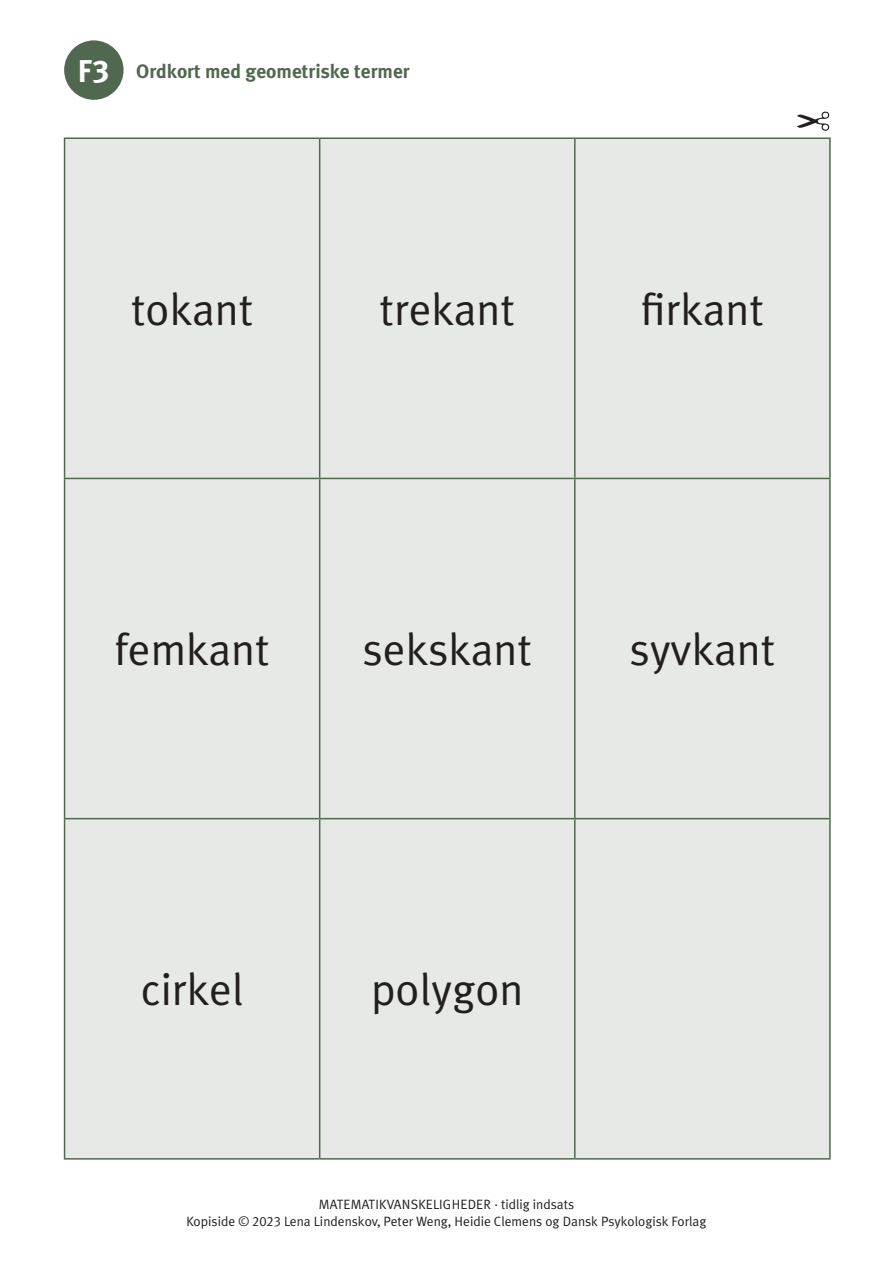
<style>
.page{position:relative;width:893px;height:1263px;background:#fff}
.page>*{position:absolute;margin:0;border:0;box-sizing:border-box;transform-origin:0 0}
.t1{font:45px "Meta Plus Lining";color:#231f20}
.t2{font:700 31.5px "Meta Plus Lining";color:#fff}
.t3{font:700 19.5px "Meta Plus Lining";color:#506850}
.t4{font:13.5px/16.5px "Meta Plus Lining";color:#231f20;text-align:center}
</style>
<div class="page">
<div style="left:65px;top:139px;width:764px;height:1019px;background:#e6e9e5"></div>
<hr style="left:64px;top:137px;width:256px;height:2px;background:#506850">
<hr style="left:64px;top:139px;width:1px;height:339px;background:#506850">
<hr style="left:320px;top:137px;width:255px;height:2px;background:#506850">
<hr style="left:319px;top:139px;width:1px;height:339px;background:#506850">
<hr style="left:575px;top:137px;width:256px;height:2px;background:#506850">
<hr style="left:574px;top:139px;width:2px;height:339px;background:#506850">
<hr style="left:829px;top:139px;width:2px;height:339px;background:#506850">
<hr style="left:64px;top:478px;width:256px;height:1px;background:#506850">
<hr style="left:64px;top:479px;width:1px;height:339px;background:#506850">
<hr style="left:320px;top:478px;width:255px;height:1px;background:#506850">
<hr style="left:319px;top:479px;width:1px;height:339px;background:#506850">
<hr style="left:575px;top:478px;width:256px;height:1px;background:#506850">
<hr style="left:574px;top:479px;width:2px;height:339px;background:#506850">
<hr style="left:829px;top:479px;width:2px;height:339px;background:#506850">
<hr style="left:64px;top:818px;width:256px;height:1px;background:#506850">
<hr style="left:64px;top:819px;width:1px;height:339px;background:#506850">
<hr style="left:320px;top:818px;width:255px;height:1px;background:#506850">
<hr style="left:319px;top:819px;width:1px;height:339px;background:#506850">
<hr style="left:575px;top:818px;width:256px;height:1px;background:#506850">
<hr style="left:574px;top:819px;width:2px;height:339px;background:#506850">
<hr style="left:829px;top:819px;width:2px;height:339px;background:#506850">
<hr style="left:64px;top:1158px;width:256px;height:1px;background:#506850">
<hr style="left:320px;top:1158px;width:255px;height:1px;background:#506850">
<hr style="left:575px;top:1158px;width:256px;height:1px;background:#506850">
<div style="left:64px;top:40px;width:60px;height:60px;background:#506850;border-radius:50%"></div>
<svg style="left:797px;top:112px;width:32px;height:19px"></svg>
<h2 class="t2" style="left:77px;top:53px;width:33px">F3</h2>
<h3 class="t3" style="left:136px;top:60px;width:275px">Ordkort med geometriske termer</h3>
<h1 class="t1" style="left:131px;top:283px;width:124px">tokant</h1>
<h1 class="t1" style="left:380px;top:283px;width:137px">trekant</h1>
<h1 class="t1" style="left:641px;top:283px;width:125px">firkant</h1>
<h1 class="t1" style="left:115px;top:623px;width:156px">femkant</h1>
<h1 class="t1" style="left:363px;top:623px;width:171px">sekskant</h1>
<h1 class="t1" style="left:629px;top:623px;width:147px">syvkant</h1>
<h1 class="t1" style="left:141px;top:963px;width:104px">cirkel</h1>
<h1 class="t1" style="left:371px;top:963px;width:154px">polygon</h1>
<p class="t4" style="left:187px;top:1196px;width:521px">MATEMATIKVANSKELIGHEDER · tidlig indsats<br>Kopiside © 2023 Lena Lindenskov, Peter Weng, Heidie Clemens og Dansk Psykologisk Forlag</p>
</div>
